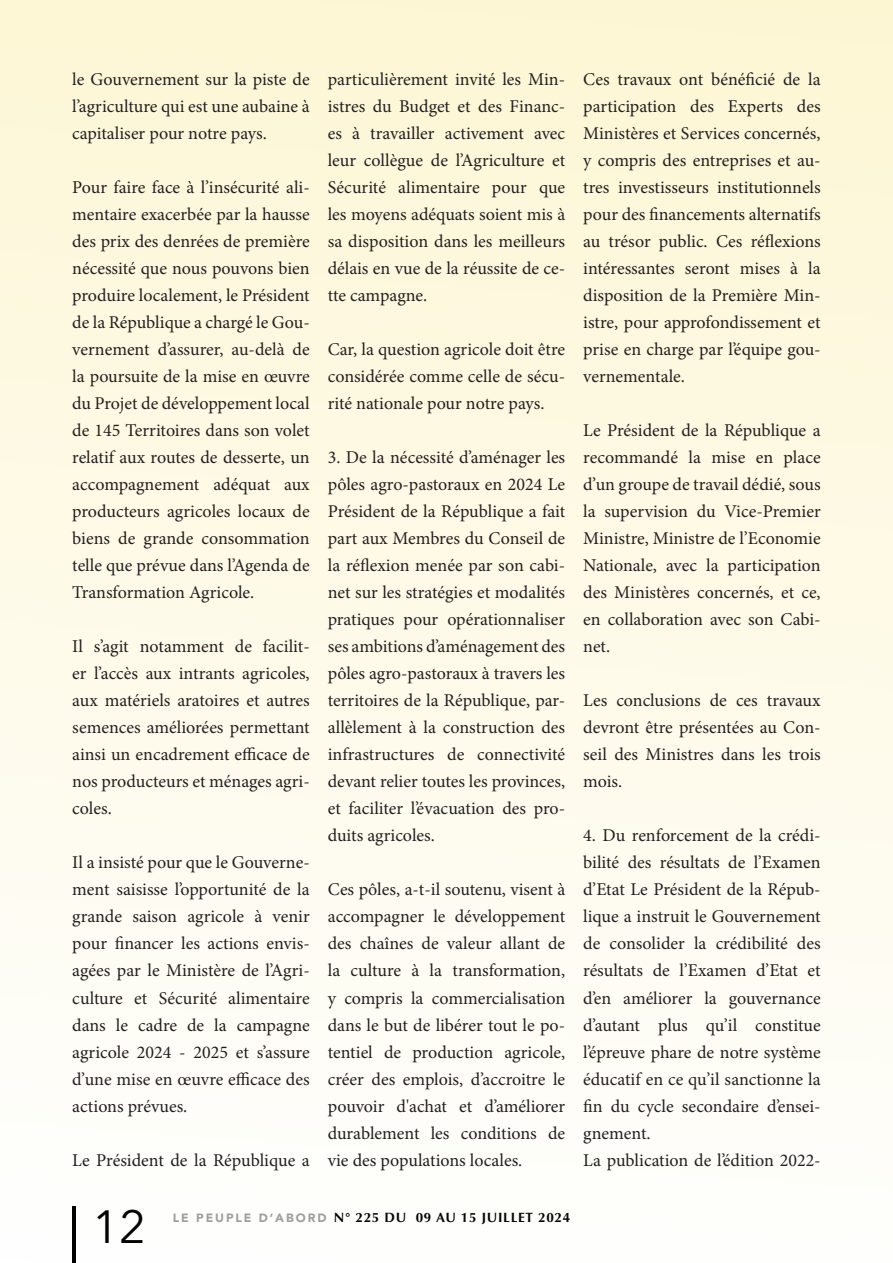
<style>
.page{position:relative;width:893px;height:1263px;background:#fff}
.page>*{position:absolute;margin:0;border:0;box-sizing:border-box;transform-origin:0 0}
.t1{font:46.5px "Avenir Next";color:#000}
.Texte_de_titre-_Alig{font:18px/27px "Minion Pro";color:#231f20;text-align:justify}
.t2{font:700 13.5px "Optima";letter-spacing:.05em;color:#000}
.s1{font-family:"Avenir";font-weight:900;font-size:12px;color:#9b9da0}
</style>
<div class="page">
<div style="left:0;top:0;width:893px;height:1263px;background:linear-gradient(to bottom,#fdf7d4,#fefefd)"></div>
<p class="Texte_de_titre-_Alig" style="left:72px;top:66px;width:239px">le Gouvernement sur la piste de l’agriculture qui est une aubaine à capitaliser pour notre pays.</p>
<p class="Texte_de_titre-_Alig" style="left:72px;top:174px;width:239px">Pour faire face à l’insécurité ali&shy;mentaire exacerbée par la hausse des prix des denrées de première nécessité que nous pouvons bien produire localement, le Président de la République a chargé le Gou&shy;vernement d’assurer, au-delà de la poursuite de la mise en œuvre du Projet de développement local de 145 Territoires dans son volet relatif aux routes de desserte, un accompagnement adéquat aux producteurs agricoles locaux de biens de grande consommation telle que prévue dans l’Agenda de Transformation Agricole.</p>
<p class="Texte_de_titre-_Alig" style="left:72px;top:633px;width:239px">Il s’agit notamment de facilit&shy;er l’accès aux intrants agricoles, aux matériels aratoires et autres semences améliorées permettant ainsi un encadrement efficace de nos producteurs et ménages agri&shy;coles.</p>
<p class="Texte_de_titre-_Alig" style="left:72px;top:849px;width:239px">Il a insisté pour que le Gouverne&shy;ment saisisse l’opportunité de la grande saison agricole à venir pour financer les actions envis&shy;agées par le Ministère de l’Agri&shy;culture et Sécurité alimentaire dans le cadre de la campagne agricole 2024 - 2025 et s’assure d’une mise en œuvre efficace des actions prévues.</p>
<p class="Texte_de_titre-_Alig" style="left:72px;top:1146px;width:239px">Le Président de la République a</p>
<p class="Texte_de_titre-_Alig" style="left:328px;top:66px;width:239px">particulièrement invité les Min&shy;istres du Budget et des Financ&shy;es à travailler activement avec leur collègue de l’Agriculture et Sécurité alimentaire pour que les moyens adéquats soient mis à sa disposition dans les meilleurs délais en vue de la réussite de ce&shy;tte campagne.</p>
<p class="Texte_de_titre-_Alig" style="left:328px;top:336px;width:239px">Car, la question agricole doit être considérée comme celle de sécu&shy;rité nationale pour notre pays.</p>
<p class="Texte_de_titre-_Alig" style="left:328px;top:444px;width:239px">3. De la nécessité d’aménager les pôles agro-pastoraux en 2024 Le Président de la République a fait part aux Membres du Conseil de la réflexion menée par son cabi&shy;net sur les stratégies et modalités pratiques pour opérationnaliser ses ambitions d’aménagement des pôles agro-pastoraux à travers les territoires de la République, par&shy;allèlement à la construction des infrastructures de connectivité devant relier toutes les provinces, et faciliter l’évacuation des pro&shy;duits agricoles.</p>
<p class="Texte_de_titre-_Alig" style="left:328px;top:876px;width:239px">Ces pôles, a-t-il soutenu, visent à accompagner le développement des chaînes de valeur allant de la culture à la transformation, y compris la commercialisation dans le but de libérer tout le po&shy;tentiel de production agricole, créer des emplois, d’accroitre le pouvoir d'achat et d’améliorer durablement les conditions de vie des populations locales.</p>
<p class="Texte_de_titre-_Alig" style="left:583px;top:66px;width:239px">Ces travaux ont bénéficié de la participation des Experts des Ministères et Services concernés, y compris des entreprises et au&shy;tres investisseurs institutionnels pour des financements alternatifs au trésor public. Ces réflexions intéressantes seront mises à la disposition de la Première Min&shy;istre, pour approfondissement et prise en charge par l’équipe gou&shy;vernementale.</p>
<p class="Texte_de_titre-_Alig" style="left:583px;top:417px;width:239px">Le Président de la République a recommandé la mise en place d’un groupe de travail dédié, sous la supervision du Vice-Premier Ministre, Ministre de l’Economie Nationale, avec la participation des Ministères concernés, et ce, en collaboration avec son Cabi&shy;net.</p>
<p class="Texte_de_titre-_Alig" style="left:583px;top:687px;width:239px">Les conclusions de ces travaux devront être présentées au Con&shy;seil des Ministres dans les trois mois.</p>
<p class="Texte_de_titre-_Alig" style="left:583px;top:822px;width:239px">4. Du renforcement de la crédi&shy;bilité des résultats de l’Examen d’Etat Le Président de la Répub&shy;lique a instruit le Gouvernement de consolider la crédibilité des résultats de l’Examen d’Etat et d’en améliorer la gouvernance d’autant plus qu’il constitue l’épreuve phare de notre système éducatif en ce qu’il sanctionne la fin du cycle secondaire d’ensei&shy;gnement.</p>
<p class="Texte_de_titre-_Alig" style="left:583px;top:1146px;width:239px">La publication de l’édition 2022-</p>
<h1 class="t1" style="left:92px;top:1187px;width:55px">12</h1>
<p class="t2" style="left:173px;top:1210px;width:399px"><span class="s1">LE PEUPLE D’ABORD</span> N° 225 DU 09 AU 15 JUILLET 2024</p>
</div>
